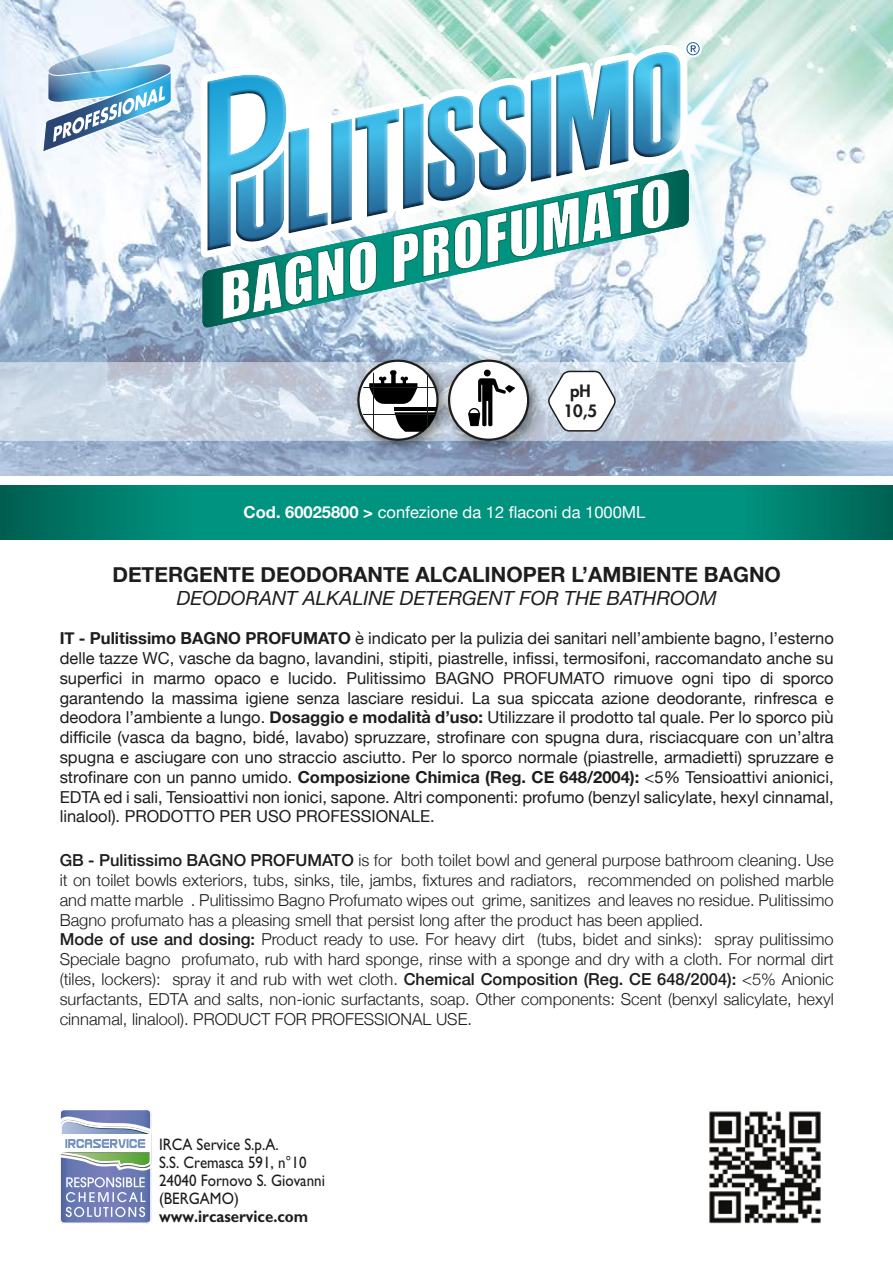
<style>
.page{position:relative;width:893px;height:1263px;background:#fff}
.page>*{position:absolute;margin:0;border:0;box-sizing:border-box;transform-origin:0 0}
.t1{font:italic 58.05px "Impact";color:#fff}
.t2{font:700 21px "Helvetica Neue";color:#1d1d1b}
.t3{font:italic 19.5px "Helvetica Neue";color:#1d1d1b}
.t4{font:16.65px/18px "Gill Sans Std";color:#1d1d1b;scale:.9 1}
.t5{font:700 16.65px "Gill Sans Std";color:#1d1d1b;scale:.9 1}
.t6{font:800 16.65px/20px "Futura";color:#1d1d1b;text-align:center}
.t7{font:16.5px/19.8px "Helvetica Neue";color:#1d1d1b;text-align:justify}
.t8{font:300 16.5px/19.8px "Helvetica Neue";color:#1d1d1b}
.t9{font:16.5px "Helvetica Neue";color:#fff}
.s1{font-weight:700}
.s2{font-weight:500}
</style>
<div class="page">
<img style="left:0;top:0;width:893px;height:475px">
<img style="left:709px;top:1111px;width:112px;height:113px">
<svg style="left:60px;top:1109px;width:91px;height:114px"></svg>
<div style="left:60px;top:1109px;width:91px;height:115px;border:1px solid #fff;border-radius:4px"></div>
<svg style="left:0;top:362px;width:893px;height:79px;background:#cfd8e4"></svg>
<svg style="left:0;top:486px;width:893px;height:54px;background:#008976"></svg>
<svg style="left:42px;top:21px;width:138px;height:131px"></svg>
<svg style="left:205px;top:0;width:362px;height:170px"></svg>
<svg style="left:567px;top:0;width:256px;height:315px"></svg>
<svg style="left:583px;top:0;width:224px;height:299px"></svg>
<svg style="left:203px;top:170px;width:486px;height:158px"></svg>
<svg style="left:222px;top:238px;width:155px;height:82px;background:#409d94"></svg>
<svg style="left:393px;top:176px;width:277px;height:108px"></svg>
<svg style="left:453px;top:352px;width:91px;height:104px;background:#9da9bb"></svg>
<div style="left:449px;top:361px;width:79px;height:79px;background:#fff;border-radius:50%"></div>
<div style="left:448px;top:360px;width:81px;height:81px;border:2px solid #1d1d1b;border-radius:50%"></div>
<svg style="left:350px;top:352px;width:103px;height:104px;background:#9eadc1"></svg>
<div style="left:358px;top:361px;width:79px;height:79px;background:#fff;border-radius:50%"></div>
<div style="left:357px;top:360px;width:82px;height:81px;border:2px solid #1d1d1b;border-radius:50%"></div>
<svg style="left:468px;top:370px;width:48px;height:57px"></svg>
<svg style="left:369px;top:370px;width:48px;height:34px"></svg>
<hr style="left:394px;top:407px;width:44px;height:4px;background:#000">
<svg style="left:394px;top:412px;width:44px;height:20px"></svg>
<hr style="left:361px;top:387px;width:76px;height:1px;background:#1d1d1b">
<hr style="left:373px;top:367px;width:1px;height:73px;background:#1d1d1b">
<hr style="left:427px;top:367px;width:1px;height:73px;background:#1d1d1b">
<hr style="left:361px;top:414px;width:77px;height:1px;background:#1d1d1b">
<svg style="left:547px;top:370px;width:70px;height:62px"></svg>
<h1 class="t1" style="left:206px;top:254px;width:462px;rotate:-12deg">BAGNO PROFUMATO</h1>
<p class="t6" style="left:564px;top:381px;width:35px">pH<br>10,5</p>
<p class="t9" style="left:244px;top:500px;width:403px"><span class="s1">Cod. 60025800 &gt;</span> confezione da 12 flaconi da 1000ML</p>
<p class="t2" style="left:112px;top:558px;width:670px">DETERGENTE DEODORANTE ALCALINOPER L’AMBIENTE BAGNO</p>
<p class="t3" style="left:177px;top:584px;width:541px">DEODORANT ALKALINE DETERGENT FOR THE BATHROOM</p>
<p class="t7" style="left:60px;top:629px;width:776px"><span class="s1">IT - Pulitissimo BAGNO PROFUMATO</span> è indicato per la pulizia dei sanitari nell’ambiente bagno, l’esterno delle tazze WC, vasche da bagno, lavandini, stipiti, piastrelle, infissi, termosifoni, raccomandato anche su superfici in marmo opaco e lucido. Pulitissimo BAGNO PROFUMATO rimuove ogni tipo di sporco garantendo la massima igiene senza lasciare residui. La sua spiccata azione deodorante, rinfresca e deodora l’ambiente a lungo. <span class="s1">Dosaggio e modalità d’uso:</span> Utilizzare il prodotto tal quale. Per lo sporco più difficile (vasca da bagno, bidé, lavabo) spruzzare, strofinare con spugna dura, risciacquare con un’altra spugna e asciugare con uno straccio asciutto. Per lo sporco normale (piastrelle, armadietti) spruzzare e strofinare con un panno umido. <span class="s1">Composizione Chimica (Reg. CE 648/2004):</span> &lt;5% Tensioattivi anionici, EDTA ed i sali, Tensioattivi non ionici, sapone. Altri componenti: profumo (benzyl salicylate, hexyl cinnamal, linalool). PRODOTTO PER USO PROFESSIONALE.</p>
<p class="t8" style="left:60px;top:849px;width:776px"><span class="s2">GB - Pulitissimo BAGNO PROFUMATO</span> is for both toilet bowl and general purpose bathroom cleaning. Use it on toilet bowls exteriors, tubs, sinks, tile, jambs, fixtures and radiators, recommended on polished marble and matte marble . Pulitissimo Bagno Profumato wipes out grime, sanitizes and leaves no residue. Pulitissimo Bagno profumato has a pleasing smell that persist long after the product has been applied.<br><span class="s2">Mode of use and dosing:</span> Product ready to use. For heavy dirt (tubs, bidet and sinks): spray pulitissimo Speciale bagno profumato, rub with hard sponge, rinse with a sponge and dry with a cloth. For normal dirt (tiles, lockers): spray it and rub with wet cloth. <span class="s2">Chemical Composition (Reg. CE 648/2004):</span> &lt;5% Anionic surfactants, EDTA and salts, non-ionic surfactants, soap. Other components: Scent (benxyl salicylate, hexyl cinnamal, linalool). PRODUCT FOR PROFESSIONAL USE.</p>
<p class="t4" style="left:159px;top:1135px;width:186px">IRCA Service S.p.A.<br>S.S. Cremasca 591, n°10<br>24040 Fornovo S. Giovanni (BERGAMO)</p>
<p class="t5" style="left:159px;top:1206px;width:167px">www.ircaservice.com</p>
</div>
